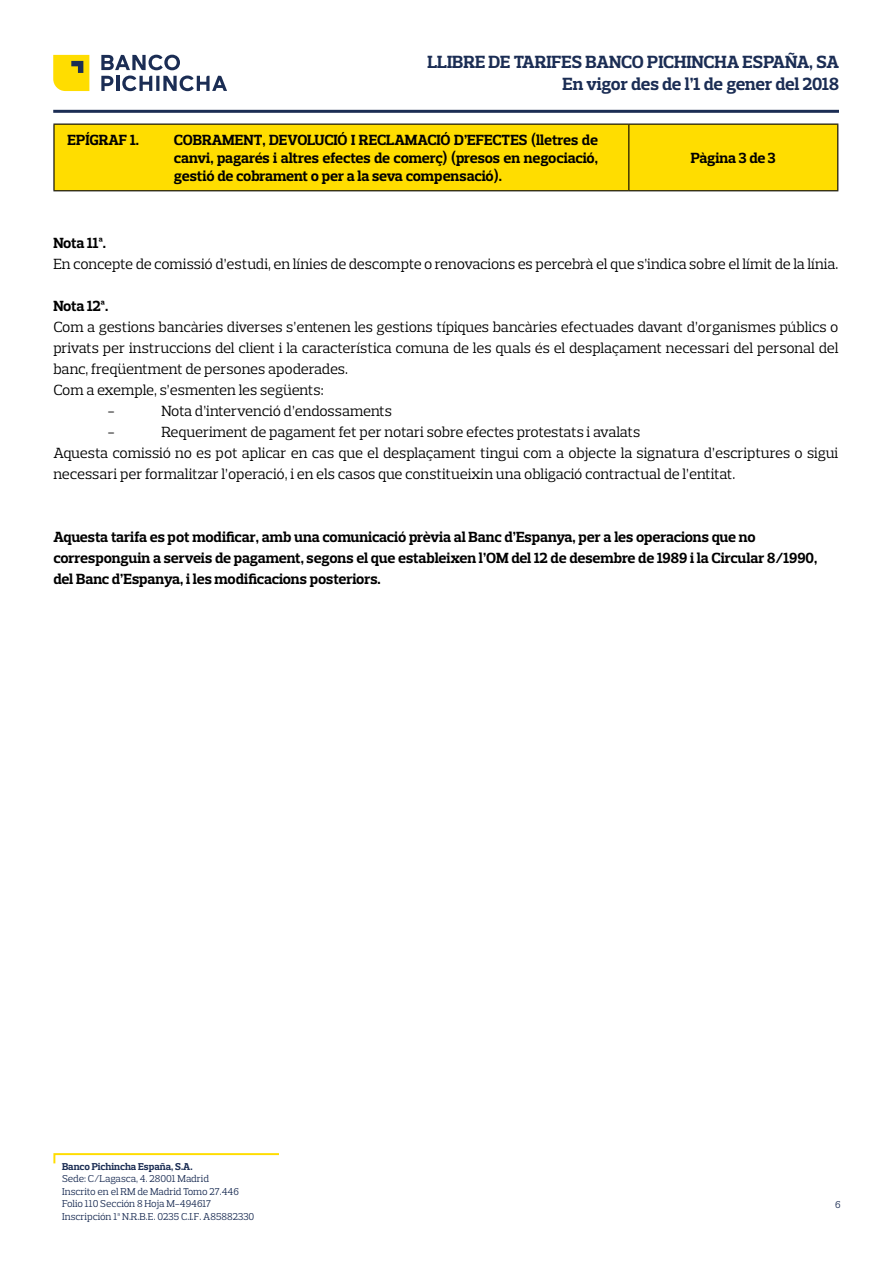
<style>
.page{position:relative;width:893px;height:1263px;background:#fff}
.page>*{position:absolute;margin:0;border:0;box-sizing:border-box;transform-origin:0 0}
.t1{font:700 18px/21.6px "Prelo Slab";letter-spacing:-.005em;color:#1b2d54;text-align:right}
.t2{font:15px/21px "Prelo Slab";letter-spacing:-.01em;color:#000}
.t3{font:700 15px/18px "Prelo Slab";letter-spacing:-.01em;color:#000;text-align:justify}
.t4{font:10.2px/12.5px "Prelo Slab";color:#1b2d54}
.t5{font:700 10.2px "Prelo Slab";letter-spacing:-.01em;color:#1b2d54}
</style>
<div class="page">
<svg style="left:53px;top:55px;width:36px;height:36px"></svg>
<svg style="left:101px;top:55px;width:79px;height:15px"></svg>
<hr style="left:116px;top:76px;width:3px;height:15px;background:#1b2d54">
<svg style="left:101px;top:76px;width:12px;height:15px"></svg>
<svg style="left:122px;top:76px;width:105px;height:15px"></svg>
<hr style="left:53px;top:110px;width:786px;height:3px;background:#1b2d54">
<svg style="left:53px;top:1153px;width:226px;height:11px"></svg>
<div style="left:55px;top:125px;width:782px;height:65px;background:#fd0"></div>
<hr style="left:53px;top:124px;width:576px;height:1px;background:#000">
<hr style="left:53px;top:125px;width:2px;height:65px;background:#000">
<hr style="left:629px;top:124px;width:209px;height:1px;background:#000">
<hr style="left:628px;top:125px;width:1px;height:65px;background:#000">
<hr style="left:837px;top:125px;width:1px;height:65px;background:#000">
<hr style="left:53px;top:190px;width:576px;height:1px;background:#000">
<hr style="left:629px;top:190px;width:209px;height:1px;background:#000">
<p class="t1" style="left:427px;top:51px;width:413px">LLIBRE DE TARIFES BANCO PICHINCHA ESPAÑA, SA<br>En vigor des de l’1 de gener del 2018</p>
<p class="t3" style="left:68px;top:131px;width:73px">EPÍGRAF 1.</p>
<p class="t3" style="left:174px;top:131px;width:425px">COBRAMENT, DEVOLUCIÓ I RECLAMACIÓ D’EFECTES (lletres de canvi, pagarés i altres efectes de comerç) (presos en negociació, gestió de cobrament o per a la seva compensació).</p>
<p class="t3" style="left:691px;top:149px;width:86px">Pàgina 3 de 3</p>
<p class="t3" style="left:53px;top:234px;width:54px">Nota 11ª.</p>
<p class="t2" style="left:53px;top:254px;width:786px">En concepte de comissió d’estudi, en línies de descompte o renovacions es percebrà el que s’indica sobre el límit de la línia.</p>
<p class="t3" style="left:53px;top:297px;width:56px">Nota 12ª.</p>
<p class="t2" style="left:53px;top:317px;width:786px">Com a gestions bancàries diverses s’entenen les gestions típiques bancàries efectuades davant d’organismes públics o</p>
<p class="t2" style="left:53px;top:338px;width:786px">privats per instruccions del client i la característica comuna de les quals és el desplaçament necessari del personal del</p>
<p class="t2" style="left:53px;top:359px;width:296px">banc, freqüentment de persones apoderades.</p>
<p class="t2" style="left:53px;top:380px;width:272px">Com a exemple, s’esmenten les següents:</p>
<p class="t2" style="left:107px;top:401px;width:9px">-</p>
<p class="t2" style="left:161px;top:401px;width:232px">Nota d’intervenció d’endossaments</p>
<p class="t2" style="left:107px;top:422px;width:9px">-</p>
<p class="t2" style="left:53px;top:422px;width:786px;text-indent:108px">Requeriment de pagament fet per notari sobre efectes protestats i avalats<br>Aquesta comissió no es pot aplicar en cas que el desplaçament tingui com a objecte la signatura d’escriptures o sigui necessari per formalitzar l’operació, i en els casos que constitueixin una obligació contractual de l’entitat.</p>
<p class="t3" style="left:53px;top:527px;width:765px;line-height:21px;text-align:left">Aquesta tarifa es pot modificar, amb una comunicació prèvia al Banc d’Espanya, per a les operacions que no corresponguin a serveis de pagament, segons el que estableixen l’OM del 12 de desembre de 1989 i la Circular 8/1990, del Banc d’Espanya, i les modificacions posteriors.</p>
<p class="t5" style="left:62px;top:1160px;width:132px">Banco Pichincha España, S.A.</p>
<p class="t4" style="left:62px;top:1173px;width:194px">Sede: C/Lagasca, 4. 28001 Madrid<br>Inscrito en el RM de Madrid Tomo 27.446<br>Folio 110 Sección 8 Hoja M-494617<br>Inscripción 1ª N.R.B.E. 0235 C.I.F. A85882330</p>
<p class="t4" style="left:835px;top:1198px;width:7px">6</p>
</div>
